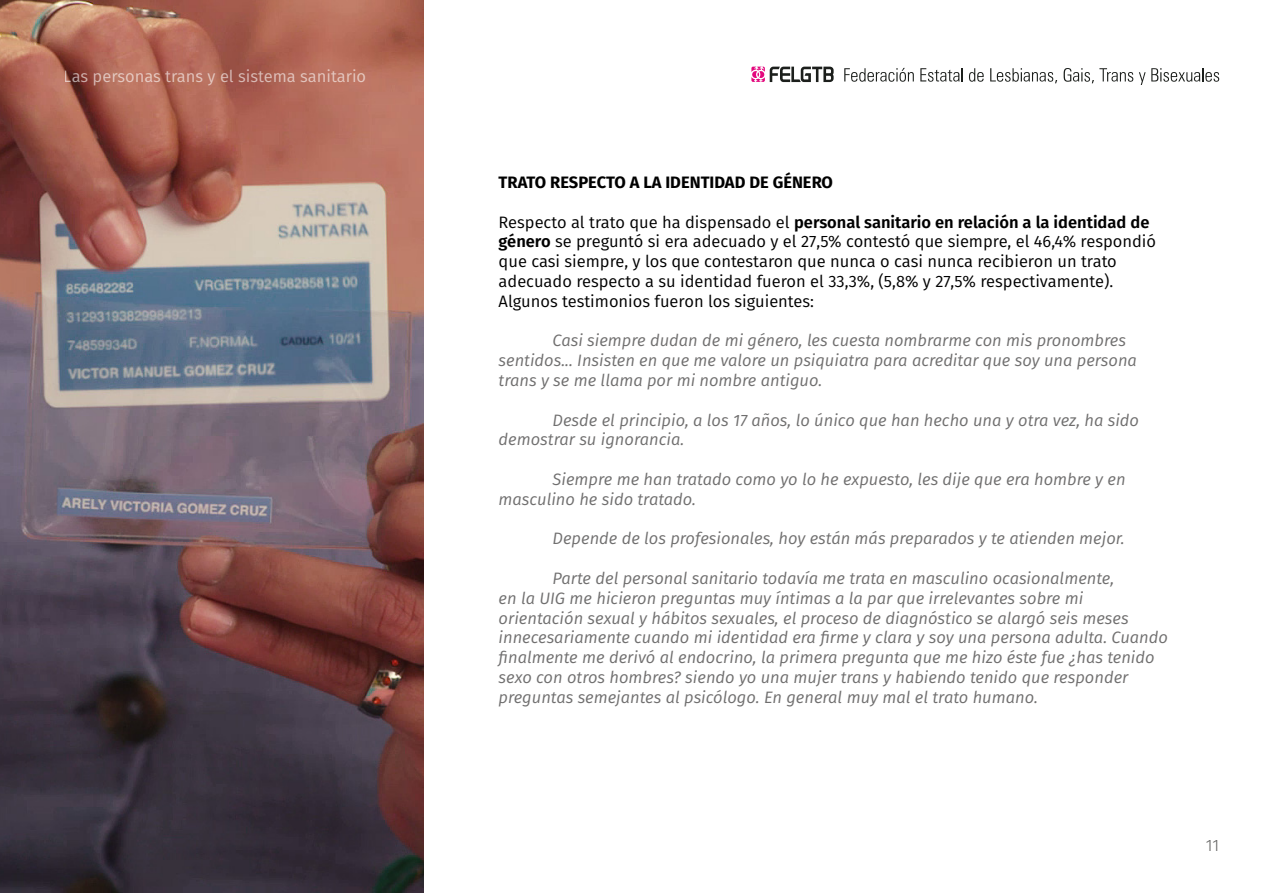
<style>
.page{position:relative;width:1263px;height:893px;background:#fff}
.page>*{position:absolute;margin:0;border:0;box-sizing:border-box;transform-origin:0 0}
.t1{font:italic 16.5px/19.8px "Fira Sans";color:#706f6f}
.t2{font:16.5px/19.8px "Fira Sans";color:#000}
.t3{font:16.5px "Fira Sans";color:#fff}
.t4{font:700 16.5px "Fira Sans";color:#000}
.t5{font:300 16.5px "Fira Sans";color:#5c5c5b}
.s1{font-weight:600}
</style>
<div class="page">
<svg style="left:751px;top:67px;width:83px;height:15px"></svg>
<svg style="left:844px;top:68px;width:70px;height:14px"></svg>
<svg style="left:920px;top:68px;width:43px;height:14px"></svg>
<svg style="left:969px;top:68px;width:15px;height:14px"></svg>
<svg style="left:990px;top:68px;width:67px;height:15px"></svg>
<svg style="left:1063px;top:68px;width:70px;height:15px"></svg>
<svg style="left:1139px;top:72px;width:6px;height:13px"></svg>
<svg style="left:1151px;top:68px;width:68px;height:14px"></svg>
<img style="left:0;top:0;width:423px;height:892px">
<p class="t3" style="left:64px;top:64px;width:304px">Las personas trans y el sistema sanitario</p>
<p class="t4" style="left:499px;top:168px;width:336px">TRATO RESPECTO A LA IDENTIDAD DE GÉNERO</p>
<p class="t2" style="left:499px;top:212px;width:659px">Respecto al trato que ha dispensado el <span class="s1">personal sanitario en relación a la identidad de género</span> se preguntó si era adecuado y el 27,5% contestó que siempre, el 46,4% respondió que casi siempre, y los que contestaron que nunca o casi nunca recibieron un trato adecuado respecto a su identidad fueron el 33,3%, (5,8% y 27,5% respectivamente).<br>Algunos testimonios fueron los siguientes:</p>
<p class="t1" style="left:499px;top:330px;width:640px;text-indent:54px">Casi siempre dudan de mi género, les cuesta nombrarme con mis pronombres sentidos... Insisten en que me valore un psiquiatra para acreditar que soy una persona trans y se me llama por mi nombre antiguo.</p>
<p class="t1" style="left:499px;top:410px;width:642px;text-indent:54px">Desde el principio, a los 17 años, lo único que han hecho una y otra vez, ha sido demostrar su ignorancia.</p>
<p class="t1" style="left:499px;top:469px;width:628px;text-indent:54px">Siempre me han tratado como yo lo he expuesto, les dije que era hombre y en masculino he sido tratado.</p>
<p class="t1" style="left:553px;top:528px;width:573px">Depende de los profesionales, hoy están más preparados y te atienden mejor.</p>
<p class="t1" style="left:499px;top:568px;width:671px;text-indent:54px">Parte del personal sanitario todavía me trata en masculino ocasionalmente,<br>en la UIG me hicieron preguntas muy íntimas a la par que irrelevantes sobre mi orientación sexual y hábitos sexuales, el proceso de diagnóstico se alargó seis meses innecesariamente cuando mi identidad era firme y clara y soy una persona adulta. Cuando finalmente me derivó al endocrino, la primera pregunta que me hizo éste fue ¿has tenido sexo con otros hombres? siendo yo una mujer trans y habiendo tenido que responder preguntas semejantes al psicólogo. En general muy mal el trato humano.</p>
<p class="t5" style="left:1206px;top:834px;width:15px">11</p>
</div>
